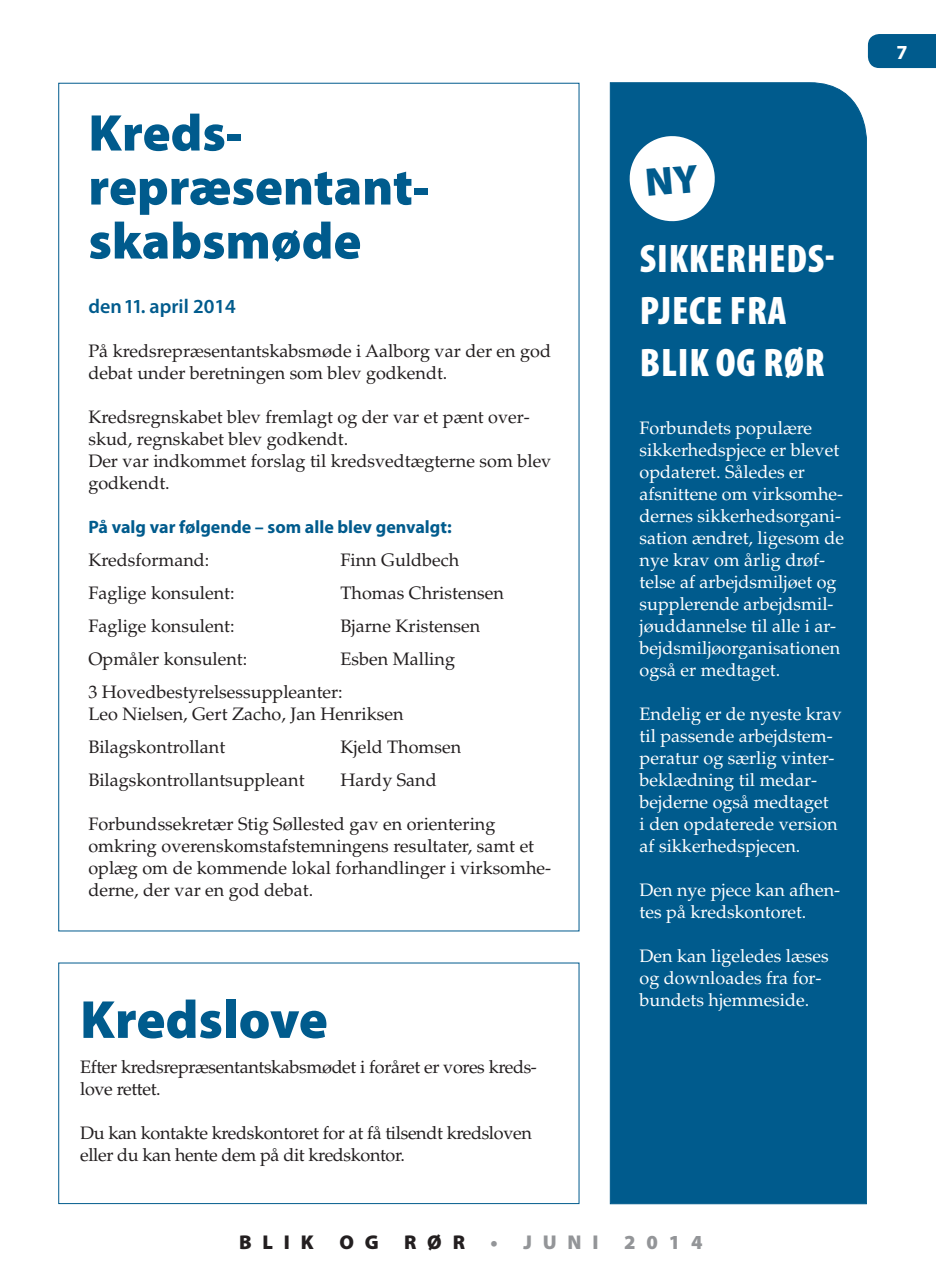
<style>
.page{position:relative;width:936px;height:1276px;background:#fff}
.page>*{position:absolute;margin:0;border:0;box-sizing:border-box;transform-origin:0 0}
.t1{font:900 54px "Myriad Pro";color:#005b8d}
.t2{font:900 52px/54px "Myriad Pro";color:#005b8d}
.t3{font:900 condensed 40px/52px "Myriad Pro";letter-spacing:.02em;color:#fff}
.t4{font:600 20px "Myriad Pro";color:#005b8d}
.t5{font:900 20px "Myriad Pro";letter-spacing:.54em;color:#231f20}
.t6{font:900 20px "Myriad Pro";letter-spacing:.54em;color:#939598}
.t7{font:700 20px "Myriad Pro";color:#fff}
.t8{font:18px/22px "Palatino LT Std";color:#231f20}
.t9{font:18px/22px "Palatino LT Std";color:#fff}
.t10{font:18px/22px "Palatino LT Std";letter-spacing:-.02em;color:#231f20}
.t11{font:700 18px "Myriad Pro";color:#005b8d}
</style>
<div class="page">
<div style="left:867px;top:34px;width:68px;height:34px;background:#005b8d"></div>
<div style="left:609px;top:82px;width:258px;height:1122px;background:#005b8d"></div>
<div style="left:58px;top:962px;width:521px;height:242px;border:1px solid #005b8d"></div>
<svg style="left:627px;top:134px;width:89px;height:89px"></svg>
<h2 class="t2" style="left:88px;top:104px;width:334px">Kreds-- repræsentant-- skabsmøde</h2>
<p class="t4" style="left:88px;top:295px;width:149px">den 11. april 2014</p>
<p class="t8" style="left:88px;top:340px;width:464px">På kredsrepræsentantskabsmøde i Aalborg var der en god debat under beretningen som blev godkendt.</p>
<p class="t8" style="left:88px;top:406px;width:464px">Kredsregnskabet blev fremlagt og der var et pænt over&shy;skud, regnskabet blev godkendt.<br>Der var indkommet forslag til kredsvedtægterne som blev godkendt.</p>
<p class="t11" style="left:88px;top:515px;width:365px">På valg var følgende – som alle blev genvalgt:</p>
<p class="t8" style="left:88px;top:549px;width:122px">Kredsformand:</p>
<p class="t8" style="left:340px;top:549px;width:120px">Finn Guldbech</p>
<p class="t8" style="left:88px;top:582px;width:148px">Faglige konsulent:</p>
<p class="t8" style="left:340px;top:582px;width:165px">Thomas Christensen</p>
<p class="t8" style="left:88px;top:615px;width:148px">Faglige konsulent:</p>
<p class="t8" style="left:340px;top:615px;width:141px">Bjarne Kristensen</p>
<p class="t8" style="left:88px;top:648px;width:160px">Opmåler konsulent:</p>
<p class="t8" style="left:88px;top:642px;width:368px;line-height:33px;text-indent:252px">Esben Malling<br>3 Hovedbestyrelsessuppleanter:</p>
<p class="t8" style="left:88px;top:697px;width:317px;line-height:33px">Leo Nielsen, Gert Zacho, Jan Henriksen<br>Bilagskontrollant</p>
<p class="t8" style="left:340px;top:736px;width:122px">Kjeld Thomsen</p>
<p class="t8" style="left:88px;top:769px;width:218px">Bilagskontrollantsuppleant</p>
<p class="t8" style="left:340px;top:769px;width:98px">Hardy Sand</p>
<p class="t8" style="left:88px;top:813px;width:464px">Forbundssekretær Stig Søllested gav en orientering omkring overenskomstafstemningens resultater, samt et oplæg om de kommende lokal forhandlinger i virksomhe&shy;derne, der var en god debat.</p>
<h1 class="t1" style="left:80px;top:983px;width:249px">Kredslove</h1>
<p class="t10" style="left:80px;top:1055px;width:458px">Efter kredsrepræsentantskabsmødet i foråret er vores kreds&shy;love rettet.</p>
<p class="t10" style="left:80px;top:1121px;width:453px">Du kan kontakte kredskontoret for at få tilsendt kredsloven eller du kan hente dem på dit kredskontor.</p>
<h3 class="t3" style="left:640px;top:232px;width:196px">SIKKERHEDS-<br>PJECE FRA<br>BLIK OG RØR</h3>
<p class="t9" style="left:639px;top:417px;width:206px">Forbundets populære sikkerhedspjece er blevet opdateret. Således er afsnittene om virksomhe&shy;dernes sikkerhedsorgani&shy;sation ændret, ligesom de nye krav om årlig drøf&shy;telse af arbejdsmiljøet og supplerende arbejdsmil&shy;jøuddannelse til alle i ar&shy;bejdsmiljøorganisationen også er medtaget.</p>
<p class="t9" style="left:639px;top:703px;width:204px">Endelig er de nyeste krav til passende arbejdstem&shy;peratur og særlig vinter&shy;beklædning til medar&shy;bejderne også medtaget<br>i den opdaterede version af sikkerhedspjecen.</p>
<p class="t9" style="left:639px;top:879px;width:202px">Den nye pjece kan afhen&shy;tes på kredskontoret.</p>
<p class="t9" style="left:639px;top:945px;width:190px">Den kan ligeledes læses og downloades fra for&shy;bundets hjemmeside.</p>
<p class="t5" style="left:239px;top:1229px;width:76px">BLIK</p>
<p class="t5" style="left:339px;top:1229px;width:41px">O G</p>
<p class="t5" style="left:404px;top:1229px;width:62px">RØR</p>
<p class="t6" style="left:490px;top:1229px;width:109px">• JUNI</p>
<p class="t6" style="left:624px;top:1229px;width:80px">2014</p>
<p class="t7" style="left:896px;top:39px;width:13px">7</p>
</div>
